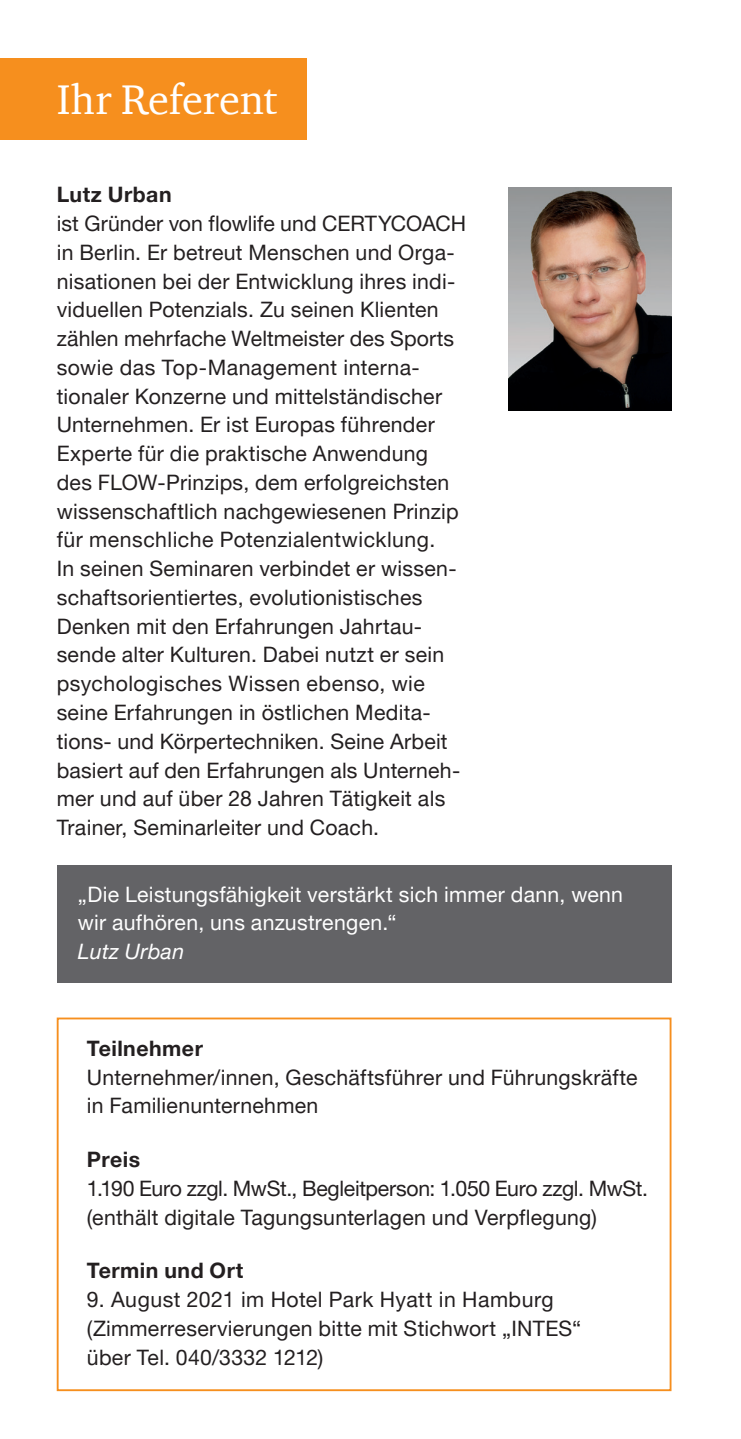
<style>
.page{position:relative;width:741px;height:1439px;background:#fff}
.page>*{position:absolute;margin:0;border:0;box-sizing:border-box;transform-origin:0 0}
.t1{font:42.5px "Charter ITC Com";color:#fff}
.t2{font:21.25px/28.8px "Helvetica Neue LT Pro";letter-spacing:.015em;color:#231f20}
.t3{font:21.25px/28.8px "Helvetica Neue LT Pro";letter-spacing:.015em;color:#fff}
.t4{font:700 21.25px "Helvetica Neue LT Pro";letter-spacing:.025em;color:#231f20}
.t5{font:italic 21.25px "Helvetica Neue LT Pro";letter-spacing:.02em;color:#fff}
</style>
<div class="page">
<div style="left:57px;top:1017px;width:614px;height:374px;border:2px solid #f68f1e"></div>
<img style="left:508px;top:187px;width:163px;height:223px">
<div style="left:0;top:58px;width:307px;height:82px;background:#f68f1e"></div>
<div style="left:57px;top:865px;width:614px;height:118px;background:#636366"></div>
<h1 class="t1" style="left:57px;top:73px;width:222px">Ihr Referent</h1>
<p class="t4" style="left:57px;top:182px;width:116px">Lutz Urban</p>
<p class="t2" style="left:57px;top:209px;width:411px">ist Gründer von flowlife und CERTYCOACH in Berlin. Er betreut Menschen und Orga&shy;nisationen bei der Entwicklung ihres indi&shy;viduellen Potenzials. Zu seinen Klienten zählen mehrfache Weltmeister des Sports sowie das Top-Management interna&shy;tionaler Konzerne und mittelständischer Unternehmen. Er ist Europas führender Experte für die praktische Anwendung des FLOW-Prinzips, dem erfolgreichsten wissenschaftlich nachgewiesenen Prinzip für menschliche Potenzialentwicklung.<br>In seinen Seminaren verbindet er wissen&shy;schaftsorientiertes, evolutionistisches Denken mit den Erfahrungen Jahrtau&shy;sende alter Kulturen. Dabei nutzt er sein psychologisches Wissen ebenso, wie seine Erfahrungen in östlichen Medita&shy;tions- und Körpertechniken. Seine Arbeit basiert auf den Erfahrungen als Unterneh&shy;mer und auf über 28 Jahren Tätigkeit als Trainer, Seminarleiter und Coach.</p>
<p class="t3" style="left:78px;top:879px;width:546px">„Die Leistungsfähigkeit verstärkt sich immer dann, wenn wir aufhören, uns anzustrengen.“</p>
<p class="t5" style="left:78px;top:938px;width:108px">Lutz Urban</p>
<p class="t4" style="left:87px;top:1035px;width:117px">Teilnehmer</p>
<p class="t2" style="left:87px;top:1062px;width:552px">Unternehmer/innen, Geschäftsführer und Führungskräfte in Familienunternehmen</p>
<p class="t4" style="left:87px;top:1146px;width:55px">Preis</p>
<p class="t2" style="left:87px;top:1173px;width:562px">1.190 Euro zzgl. MwSt., Begleitperson: 1.050 Euro zzgl. MwSt. (enthält digitale Tagungsunterlagen und Verpflegung)</p>
<p class="t4" style="left:87px;top:1257px;width:158px">Termin und Ort</p>
<p class="t2" style="left:87px;top:1284px;width:496px">9. August 2021 im Hotel Park Hyatt in Hamburg (Zimmerreservierungen bitte mit Stichwort „INTES“ über Tel. 040/3332 1212)</p>
</div>
